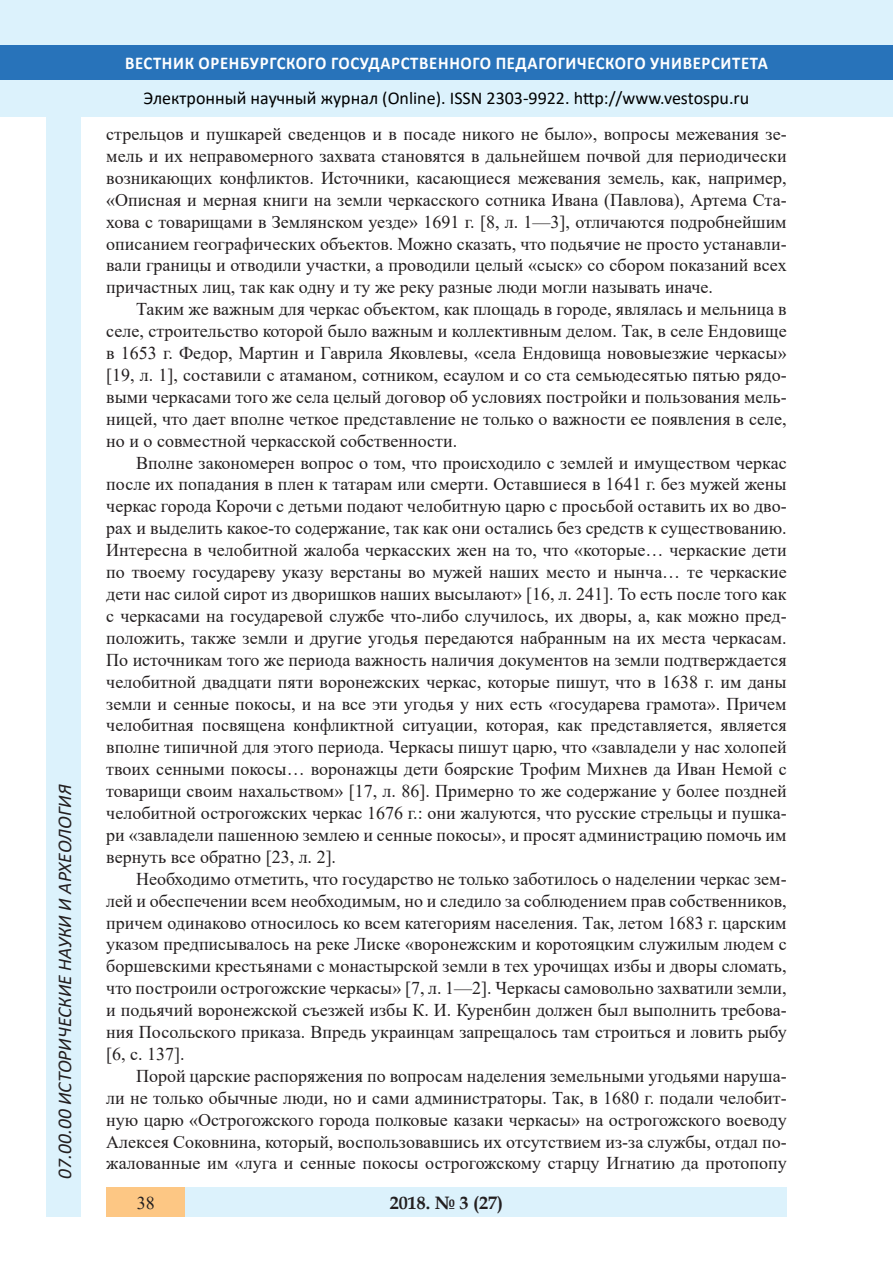
<style>
.page{position:relative;width:893px;height:1263px;background:#fff}
.page>*{position:absolute;margin:0;border:0;box-sizing:border-box;transform-origin:0 0}
.t1{font:italic 19.5px "Calibri";color:#231f20}
.Стиль2{font:18px/21.9px "Times New Roman";color:#231f20;text-align:justify}
.t2{font:18px "Calibri";color:#000}
.t3{font:700 18px "Calibri";letter-spacing:.04em;color:#fff;scale:.93 1}
.t4{font:700 18px "Book Antiqua";color:#231f20}
</style>
<div class="page">
<div style="left:0;top:0;width:893px;height:116px;background:#dcf2fc"></div>
<div style="left:0;top:45px;width:893px;height:34px;background:#2873ba"></div>
<div style="left:106px;top:1188px;width:681px;height:29px;background:#dcf2fc"></div>
<div style="left:106px;top:1188px;width:79px;height:29px;background:#fdc784"></div>
<div style="left:47px;top:116px;width:34px;height:1101px;background:#dcf2fc"></div>
<p class="t1" style="left:51px;top:1179px;width:395px;rotate:-90deg">07.00.00 ИСТОРИЧЕСКИЕ НАУКИ И АРХЕОЛОГИЯ</p>
<p class="t1" style="left:51px;top:1105px;width:206px;rotate:-90deg">БИОЛОГИЧЕСКИЕ НАУКИ</p>
<p class="t1" style="left:51px;top:1169px;width:11px;rotate:-90deg">3</p>
<p class="t3" style="left:125px;top:50px;width:693px">ВЕСТНИК ОРЕНБУРГСКОГО ГОСУДАРСТВЕННОГО ПЕДАГОГИЧЕСКОГО УНИВЕРСИТЕТА</p>
<p class="t2" style="left:144px;top:85px;width:607px">Электронный научный журнал (Online). ISSN 2303-9922. http://www.vestospu.ru</p>
<p class="t2" style="left:583px;top:85px;width:13px">t</p>
<p class="t2" style="left:583px;top:85px;width:13px">t</p>
<p class="Стиль2" style="left:106px;top:122px;width:682px">стрельцов и пушкарей сведенцов и в посаде никого не было», вопросы межевания зе&shy;мель и их неправомерного захвата становятся в дальнейшем почвой для периодически возникающих конфликтов. Источники, касающиеся межевания земель, как, например, «Описная и мерная книги на земли черкасского сотника Ивана (Павлова), Артема Ста&shy;хова с товарищами в Землянском уезде» 1691 г. [8, л. 1—3], отличаются подробнейшим описанием географических объектов. Можно сказать, что подьячие не просто устанавли&shy;вали границы и отводили участки, а проводили целый «сыск» со сбором показаний всех причастных лиц, так как одну и ту же реку разные люди могли называть иначе.</p>
<p class="Стиль2" style="left:106px;top:298px;width:682px;text-indent:30px">Таким же важным для черкас объектом, как площадь в городе, являлась и мельница в селе, строительство которой было важным и коллективным делом. Так, в селе Ендовище в 1653 г. Федор, Мартин и Гаврила Яковлевы, «села Ендовища нововыезжие черкасы» [19, л. 1], составили с атаманом, сотником, есаулом и со ста семьюдесятью пятью рядо&shy;выми черкасами того же села целый договор об условиях постройки и пользования мель&shy;ницей, что дает вполне четкое представление не только о важности ее появления в селе, но и о совместной черкасской собственности.</p>
<p class="Стиль2" style="left:106px;top:451px;width:682px;text-indent:30px">Вполне закономерен вопрос о том, что происходило с землей и имуществом черкас после их попадания в плен к татарам или смерти. Оставшиеся в 1641 г. без мужей жены черкас города Корочи с детьми подают челобитную царю с просьбой оставить их во дво&shy;рах и выделить какое-то содержание, так как они остались без средств к существованию.<br>Интересна в челобитной жалоба черкасских жен на то, что «которые… черкаские дети по твоему государеву указу верстаны во мужей наших место и нынча… те черкаские дети нас силой сирот из дворишков наших высылают» [16, л. 241]. То есть после того как с черкасами на государевой службе что-либо случилось, их дворы, а, как можно пред&shy;положить, также земли и другие угодья передаются набранным на их места черкасам.<br>По источникам того же периода важность наличия документов на земли подтверждается челобитной двадцати пяти воронежских черкас, которые пишут, что в 1638 г. им даны земли и сенные покосы, и на все эти угодья у них есть «государева грамота». Причем челобитная посвящена конфликтной ситуации, которая, как представляется, является вполне типичной для этого периода. Черкасы пишут царю, что «завладели у нас холопей твоих сенными покосы… воронажцы дети боярские Трофим Михнев да Иван Немой с товарищи своим нахальством» [17, л. 86]. Примерно то же содержание у более поздней челобитной острогожских черкас 1676 г.: они жалуются, что русские стрельцы и пушка&shy;ри «завладели пашенною землею и сенные покосы», и просят администрацию помочь им вернуть все обратно [23, л. 2].</p>
<p class="Стиль2" style="left:106px;top:867px;width:682px;text-indent:30px">Необходимо отметить, что государство не только заботилось о наделении черкас зем&shy;лей и обеспечении всем необходимым, но и следило за соблюдением прав собственников, причем одинаково относилось ко всем категориям населения. Так, летом 1683 г. царским указом предписывалось на реке Лиске «воронежским и коротояцким служилым людем с боршевскими крестьянами с монастырской земли в тех урочищах избы и дворы сломать, что построили острогожские черкасы» [7, л. 1—2]. Черкасы самовольно захватили земли, и подьячий воронежской съезжей избы К. И. Куренбин должен был выполнить требова&shy;ния Посольского приказа. Впредь украинцам запрещалось там строиться и ловить рыбу [6, с. 137].</p>
<p class="Стиль2" style="left:106px;top:1064px;width:682px;text-indent:30px">Порой царские распоряжения по вопросам наделения земельными угодьями наруша&shy;ли не только обычные люди, но и сами администраторы. Так, в 1680 г. подали челобит&shy;ную царю «Острогожского города полковые казаки черкасы» на острогожского воеводу Алексея Соковнина, который, воспользовавшись их отсутствием из-за службы, отдал по&shy;жалованные им «луга и сенные покосы острогожскому старцу Игнатию да протопопу</p>
<p class="t4" style="left:390px;top:1190px;width:115px">2018. № 3 (27)</p>
<p class="Стиль2" style="left:137px;top:1191px;width:19px">38</p>
<p class="t4" style="left:460px;top:1190px;width:39px">2 6</p>
<p class="t4" style="left:460px;top:1190px;width:39px">1 5</p>
</div>
